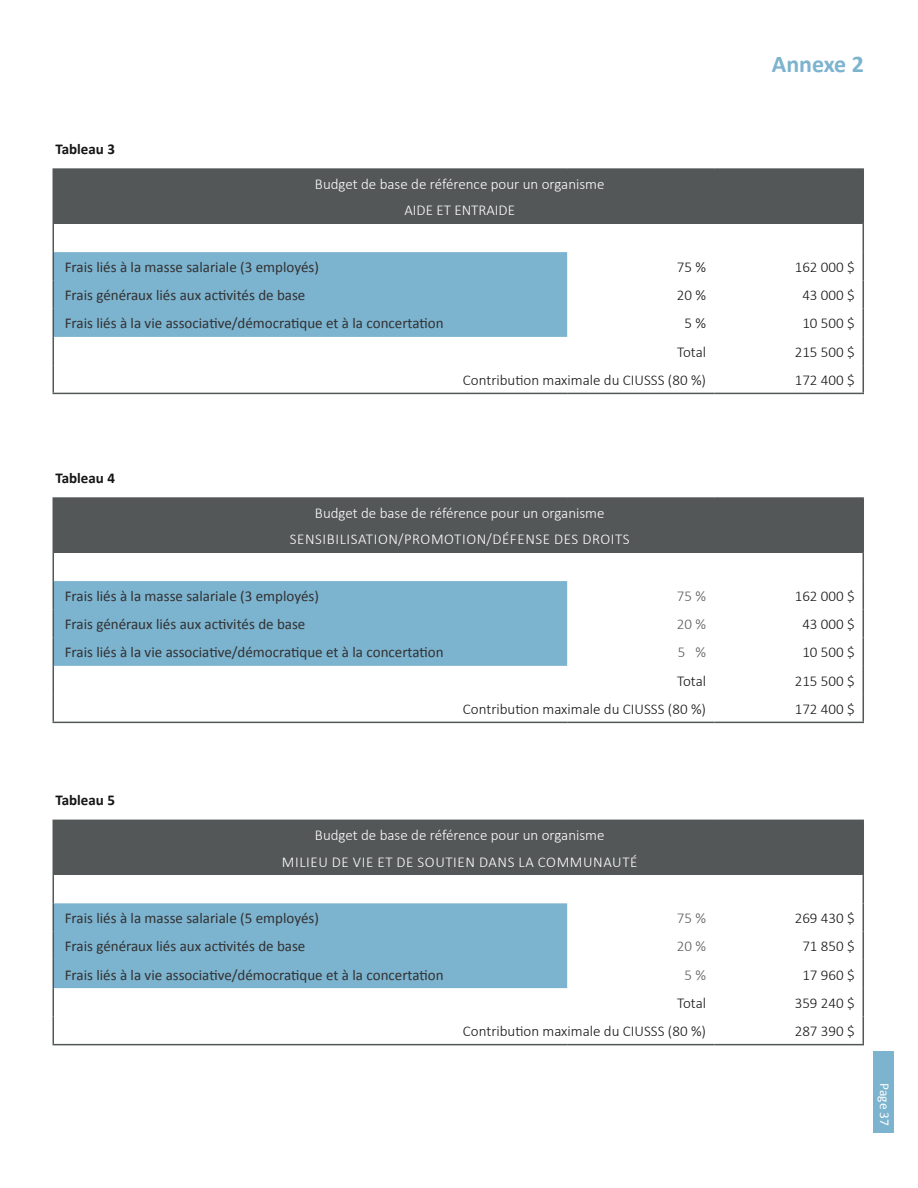
<style>
.page{position:relative;width:918px;height:1188px;background:#fff}
.page>*{position:absolute;margin:0;border:0;box-sizing:border-box;transform-origin:0 0}
.t1{font:700 24px "Calibri";color:#7cb3ce}
.t2{font:15px "Calibri";color:#323132}
.t3{font:300 15px "Calibri";color:#161414}
.t4{font:300 15px "Calibri";color:#fff}
.t5{font:300 15px "Calibri";letter-spacing:.04em;color:#fff}
.t6{font:700 15px "Calibri";color:#161414}
.t7{font:300 15px "Calibri";color:#5d5b5c}
.t8{font:13.5px "Calibri";letter-spacing:-.005em;color:#fff}
</style>
<div class="page">
<div style="left:873px;top:1051px;width:21px;height:81px;background:#7cb3ce"></div>
<div style="left:53px;top:498px;width:810px;height:55px;background:#535758"></div>
<div style="left:54px;top:581px;width:513px;height:85px;background:#7cb3ce"></div>
<hr style="left:53px;top:497px;width:514px;height:2px;background:#535758">
<hr style="left:567px;top:497px;width:148px;height:2px;background:#535758">
<hr style="left:715px;top:497px;width:149px;height:2px;background:#535758">
<hr style="left:863px;top:499px;width:1px;height:54px;background:#535758">
<svg style="left:53px;top:553px;width:1px;height:169px"></svg>
<svg style="left:863px;top:553px;width:1px;height:169px"></svg>
<hr style="left:53px;top:722px;width:514px;height:1px;background:#535758">
<hr style="left:567px;top:722px;width:148px;height:1px;background:#535758">
<hr style="left:715px;top:722px;width:149px;height:1px;background:#535758">
<div style="left:53px;top:169px;width:810px;height:55px;background:#535758"></div>
<div style="left:54px;top:252px;width:513px;height:85px;background:#7cb3ce"></div>
<hr style="left:53px;top:168px;width:514px;height:2px;background:#535758">
<hr style="left:567px;top:168px;width:148px;height:2px;background:#535758">
<hr style="left:715px;top:168px;width:149px;height:2px;background:#535758">
<hr style="left:863px;top:170px;width:1px;height:54px;background:#535758">
<svg style="left:53px;top:224px;width:1px;height:169px"></svg>
<svg style="left:863px;top:224px;width:1px;height:169px"></svg>
<hr style="left:53px;top:393px;width:514px;height:1px;background:#535758">
<hr style="left:567px;top:393px;width:148px;height:1px;background:#535758">
<hr style="left:715px;top:393px;width:149px;height:1px;background:#535758">
<div style="left:53px;top:820px;width:810px;height:55px;background:#535758"></div>
<div style="left:54px;top:903px;width:513px;height:85px;background:#7cb3ce"></div>
<hr style="left:715px;top:820px;width:149px;height:1px;background:#535758">
<hr style="left:863px;top:821px;width:1px;height:54px;background:#535758">
<svg style="left:53px;top:875px;width:1px;height:169px"></svg>
<svg style="left:863px;top:875px;width:1px;height:169px"></svg>
<hr style="left:53px;top:1044px;width:514px;height:1px;background:#535758">
<hr style="left:567px;top:1044px;width:148px;height:1px;background:#535758">
<hr style="left:715px;top:1044px;width:149px;height:1px;background:#535758">
<p class="t6" style="left:56px;top:139px;width:61px">Tableau 3</p>
<p class="t4" style="left:315px;top:175px;width:291px">Budget de base de référence pour un organisme</p>
<p class="t4" style="left:404px;top:201px;width:112px">AIDE ET ENTRAIDE</p>
<p class="t1" style="left:772px;top:49px;width:94px">Annexe 2</p>
<p class="t2" style="left:65px;top:257px;width:256px">Frais liés à la masse salariale (3 employés)</p>
<p class="t3" style="left:677px;top:258px;width:31px">75 %</p>
<p class="t3" style="left:795px;top:258px;width:62px">162 000 $</p>
<p class="t2" style="left:65px;top:286px;width:242px">Frais généraux liés aux activités de base</p>
<p class="t3" style="left:677px;top:286px;width:31px">20 %</p>
<p class="t3" style="left:802px;top:286px;width:54px">43 000 $</p>
<p class="t2" style="left:65px;top:314px;width:380px">Frais liés à la vie associative/démocratique et à la concertation</p>
<p class="t3" style="left:684px;top:314px;width:23px">5 %</p>
<p class="t3" style="left:802px;top:314px;width:54px">10 500 $</p>
<p class="t3" style="left:677px;top:342px;width:30px">Total</p>
<p class="t3" style="left:795px;top:342px;width:62px">215 500 $</p>
<p class="t3" style="left:463px;top:371px;width:245px">Contribution maximale du CIUSSS (80 %)</p>
<p class="t3" style="left:795px;top:371px;width:62px">172 400 $</p>
<p class="t6" style="left:56px;top:468px;width:61px">Tableau 4</p>
<p class="t4" style="left:315px;top:504px;width:291px">Budget de base de référence pour un organisme</p>
<p class="t5" style="left:290px;top:530px;width:341px">SENSIBILISATION/PROMOTION/DÉFENSE DES DROITS</p>
<p class="t2" style="left:65px;top:586px;width:256px">Frais liés à la masse salariale (3 employés)</p>
<p class="t7" style="left:677px;top:587px;width:31px">75 %</p>
<p class="t3" style="left:795px;top:587px;width:62px">162 000 $</p>
<p class="t2" style="left:65px;top:615px;width:242px">Frais généraux liés aux activités de base</p>
<p class="t7" style="left:677px;top:615px;width:31px">20 %</p>
<p class="t3" style="left:802px;top:615px;width:54px">43 000 $</p>
<p class="t2" style="left:65px;top:643px;width:380px">Frais liés à la vie associative/démocratique et à la concertation</p>
<p class="t7" style="left:678px;top:643px;width:30px">5 %</p>
<p class="t3" style="left:802px;top:643px;width:54px">10 500 $</p>
<p class="t3" style="left:677px;top:671px;width:30px">Total</p>
<p class="t3" style="left:795px;top:671px;width:62px">215 500 $</p>
<p class="t3" style="left:463px;top:700px;width:245px">Contribution maximale du CIUSSS (80 %)</p>
<p class="t3" style="left:795px;top:700px;width:62px">172 400 $</p>
<p class="t6" style="left:56px;top:791px;width:61px">Tableau 5</p>
<p class="t4" style="left:315px;top:826px;width:291px">Budget de base de référence pour un organisme</p>
<p class="t5" style="left:282px;top:852px;width:357px">MILIEU DE VIE ET DE SOUTIEN DANS LA COMMUNAUTÉ</p>
<p class="t2" style="left:65px;top:909px;width:256px">Frais liés à la masse salariale (5 employés)</p>
<p class="t7" style="left:677px;top:909px;width:31px">75 %</p>
<p class="t3" style="left:795px;top:909px;width:62px">269 430 $</p>
<p class="t2" style="left:65px;top:937px;width:242px">Frais généraux liés aux activités de base</p>
<p class="t7" style="left:677px;top:937px;width:31px">20 %</p>
<p class="t3" style="left:802px;top:937px;width:54px">71 850 $</p>
<p class="t2" style="left:65px;top:965px;width:380px">Frais liés à la vie associative/démocratique et à la concertation</p>
<p class="t7" style="left:684px;top:965px;width:23px">5 %</p>
<p class="t3" style="left:802px;top:965px;width:54px">17 960 $</p>
<p class="t3" style="left:677px;top:994px;width:30px">Total</p>
<p class="t3" style="left:795px;top:994px;width:62px">359 240 $</p>
<p class="t3" style="left:463px;top:1022px;width:245px">Contribution maximale du CIUSSS (80 %)</p>
<p class="t3" style="left:795px;top:1022px;width:62px">287 390 $</p>
<p class="t8" style="left:893px;top:1083px;width:44px;rotate:90deg">Page 37</p>
</div>
